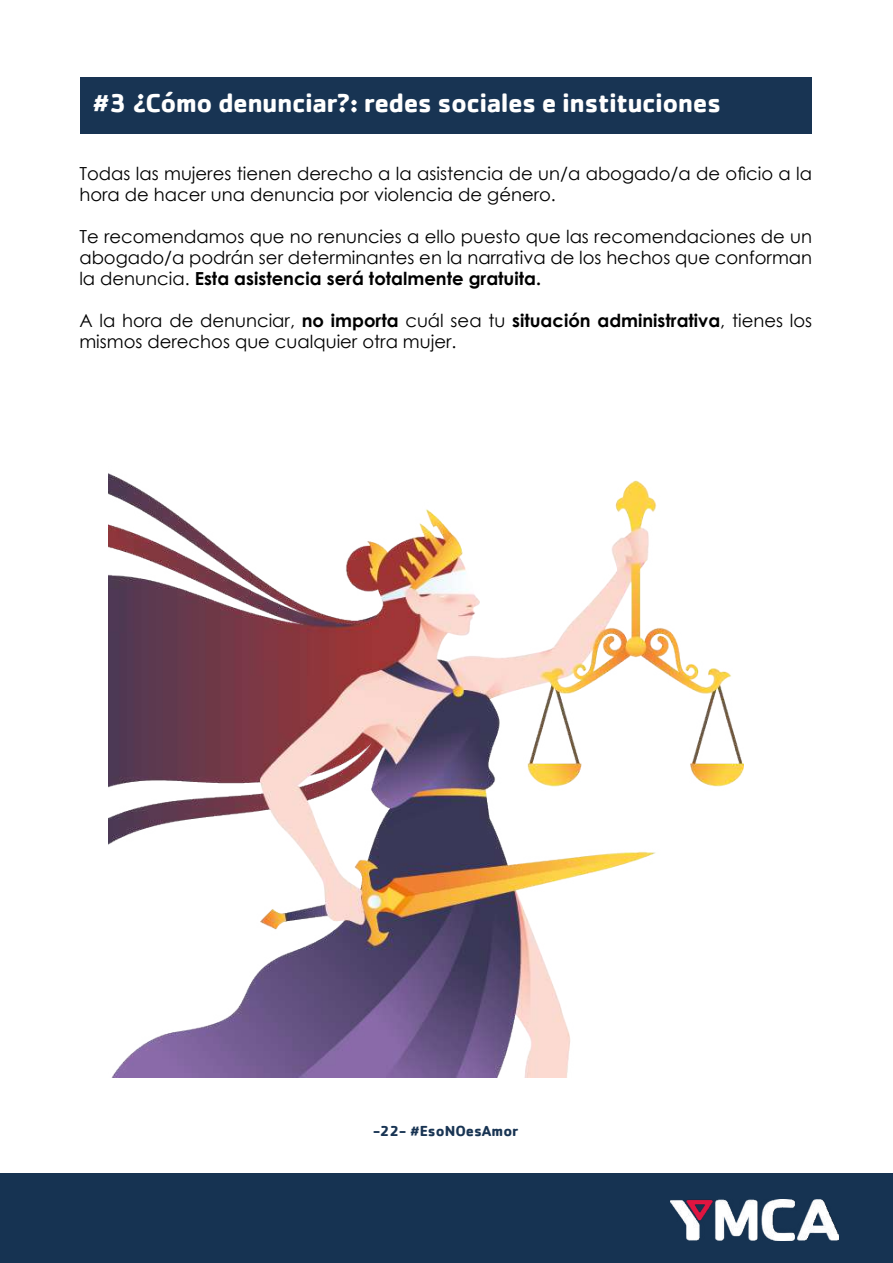
<style>
.page{position:relative;width:893px;height:1263px;background:#fff}
.page>*{position:absolute;margin:0;border:0;box-sizing:border-box;transform-origin:0 0}
.t1{font:700 27px "Cachet";letter-spacing:-.02em;color:#fff}
.t2{font:18px/21px "Century Gothic";color:#000}
.t3{font:700 15px "Cachet";color:#183453}
.s1{font-weight:700}
</style>
<div class="page">
<div style="left:0;top:1174px;width:893px;height:89px;background:#163352"></div>
<img style="left:670px;top:1199px;width:169px;height:42px">
<img style="left:108px;top:473px;width:636px;height:604px">
<div style="left:81px;top:77px;width:731px;height:57px;background:#183453"></div>
<h1 class="t1" style="left:93px;top:85px;width:630px">#3 ¿Cómo denunciar?: redes sociales e instituciones</h1>
<p class="t2" style="left:79px;top:163px;width:734px">Todas las mujeres tienen derecho a la asistencia de un/a abogado/a de oficio a la hora de hacer una denuncia por violencia de género.</p>
<p class="t2" style="left:79px;top:226px;width:734px;text-align:justify">Te recomendamos que no renuncies a ello puesto que las recomendaciones de un abogado/a podrán ser determinantes en la narrativa de los hechos que conforman la denuncia. <span class="s1">Esta asistencia será totalmente gratuita.</span></p>
<p class="t2" style="left:79px;top:310px;width:734px">A la hora de denunciar, <span class="s1">no importa</span> cuál sea tu <span class="s1">situación administrativa</span>, tienes los mismos derechos que cualquier otra mujer.</p>
<p class="t3" style="left:373px;top:1121px;width:147px">-22- #EsoNOesAmor</p>
</div>
